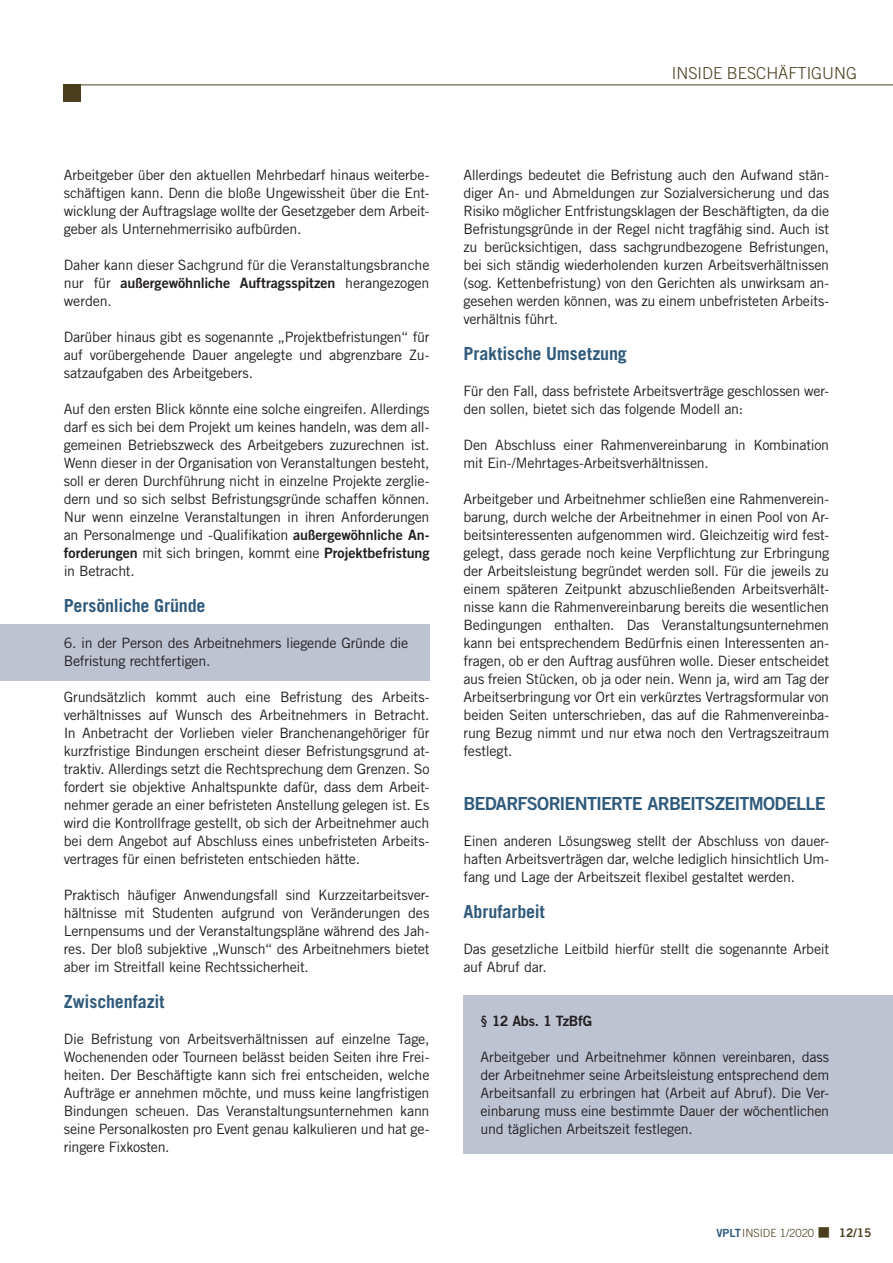
<style>
.page{position:relative;width:893px;height:1263px;background:#fff}
.page>*{position:absolute;margin:0;border:0;box-sizing:border-box;transform-origin:0 0}
.t1{font:700 18px "Trade Gothic LT Std";letter-spacing:-.01em;color:#305a7c}
.t2{font:18px "Trade Gothic LT Std Bd 2";letter-spacing:-.045em;color:#305a7c}
.t3{font:300 16.5px "Trade Gothic LT Std";color:#4a3e1f}
.t4{font:14.25px/18px "Trade Gothic LT Std";letter-spacing:-.015em;color:#231f20;text-align:justify}
.t5{font:14.25px "Trade Gothic LT Std Bd 2";letter-spacing:-.005em;color:#231f20}
.t6{font:300 11.25px "Trade Gothic LT Std";color:#4a3e1f}
.s1{font-family:"Trade Gothic LT Std"}
.s2{font-family:"Trade Gothic LT Std Bd 2"}
.s3{font-family:"Trade Gothic LT Std Bd 2";font-weight:400;color:#305a7c}
.s4{font-family:"Trade Gothic LT Std Bd 2";font-weight:400;font-size:12px}
.s5{font-family:"Trade Gothic LT Std Bd 2";font-weight:400;font-size:12px;color:#504423}
</style>
<div class="page">
<div style="left:463px;top:995px;width:430px;height:158px;background:#bec3d2"></div>
<div style="left:0;top:624px;width:429px;height:56px;background:#bec3d2"></div>
<hr style="left:64px;top:84px;width:829px;height:1px;background:#4a3e1f">
<div style="left:64px;top:84px;width:17px;height:17px;background:#4a3e1f"></div>
<p class="t3" style="left:672px;top:64px;width:187px">INSIDE BESCHÄFTIGUNG</p>
<p class="t4" style="left:64px;top:166px;width:367px">Arbeitgeber über den aktuellen Mehrbedarf hinaus weiterbe&shy;schäftigen kann. Denn die bloße Ungewissheit über die Ent&shy;wicklung der Auftragslage wollte der Gesetzgeber dem Arbeit&shy;geber als Unternehmerrisiko aufbürden.</p>
<p class="t4" style="left:64px;top:256px;width:367px">Daher kann dieser Sachgrund für die Veranstaltungsbranche</p>
<p class="t5" style="left:64px;top:274px;width:367px"><span class="s1">nur für</span> außergewöhnliche Auftragsspitzen <span class="s1">herangezogen</span></p>
<p class="t4" style="left:64px;top:292px;width:50px">werden.</p>
<p class="t4" style="left:64px;top:328px;width:367px">Darüber hinaus gibt es sogenannte „Projektbefristungen“ für auf vorübergehende Dauer angelegte und abgrenzbare Zu&shy;satzaufgaben des Arbeitgebers.</p>
<p class="t4" style="left:64px;top:400px;width:367px">Auf den ersten Blick könnte eine solche eingreifen. Allerdings darf es sich bei dem Projekt um keines handeln, was dem all&shy;gemeinen Betriebszweck des Arbeitgebers zuzurechnen ist.<br>Wenn dieser in der Organisation von Veranstaltungen besteht, soll er deren Durchführung nicht in einzelne Projekte zerglie&shy;dern und so sich selbst Befristungsgründe schaffen können.<br>Nur wenn einzelne Veranstaltungen in ihren Anforderungen an Personalmenge und -Qualifikation <span class="s2">außergewöhnliche An-</span></p>
<p class="t5" style="left:64px;top:544px;width:367px">forderungen <span class="s1">mit sich bringen, kommt eine</span> Projektbefristung</p>
<p class="t4" style="left:64px;top:562px;width:72px">in Betracht.</p>
<p class="t1" style="left:64px;top:595px;width:143px">Persönliche Gründe</p>
<p class="t4" style="left:64px;top:634px;width:346px">6. in der Person des Arbeitnehmers liegende Gründe die<br>Befristung rechtfertigen.</p>
<p class="t4" style="left:64px;top:688px;width:367px">Grundsätzlich kommt auch eine Befristung des Arbeits&shy;verhältnisses auf Wunsch des Arbeitnehmers in Betracht.<br>In Anbetracht der Vorlieben vieler Branchenangehöriger für kurzfristige Bindungen erscheint dieser Befristungsgrund at&shy;traktiv. Allerdings setzt die Rechtsprechung dem Grenzen. So fordert sie objektive Anhaltspunkte dafür, dass dem Arbeit&shy;nehmer gerade an einer befristeten Anstellung gelegen ist. Es wird die Kontrollfrage gestellt, ob sich der Arbeitnehmer auch bei dem Angebot auf Abschluss eines unbefristeten Arbeits&shy;vertrages für einen befristeten entschieden hätte.</p>
<p class="t4" style="left:64px;top:886px;width:367px">Praktisch häufiger Anwendungsfall sind Kurzzeitarbeitsver&shy;hältnisse mit Studenten aufgrund von Veränderungen des Lernpensums und der Veranstaltungspläne während des Jah&shy;res. Der bloß subjektive „Wunsch“ des Arbeitnehmers bietet aber im Streitfall keine Rechtssicherheit.</p>
<p class="t1" style="left:64px;top:991px;width:102px">Zwischenfazit</p>
<p class="t4" style="left:64px;top:1030px;width:367px">Die Befristung von Arbeitsverhältnissen auf einzelne Tage, Wochenenden oder Tourneen belässt beiden Seiten ihre Frei&shy;heiten. Der Beschäftigte kann sich frei entscheiden, welche Aufträge er annehmen möchte, und muss keine langfristigen Bindungen scheuen. Das Veranstaltungsunternehmen kann seine Personalkosten pro Event genau kalkulieren und hat ge&shy;ringere Fixkosten.</p>
<p class="t4" style="left:463px;top:166px;width:367px">Allerdings bedeutet die Befristung auch den Aufwand stän&shy;diger An- und Abmeldungen zur Sozialversicherung und das Risiko möglicher Entfristungsklagen der Beschäftigten, da die Befristungsgründe in der Regel nicht tragfähig sind. Auch ist zu berücksichtigen, dass sachgrundbezogene Befristungen, bei sich ständig wiederholenden kurzen Arbeitsverhältnissen (sog. Kettenbefristung) von den Gerichten als unwirksam an&shy;gesehen werden können, was zu einem unbefristeten Arbeits&shy;verhältnis führt.</p>
<p class="t1" style="left:463px;top:343px;width:165px">Praktische Umsetzung</p>
<p class="t4" style="left:463px;top:382px;width:367px">Für den Fall, dass befristete Arbeitsverträge geschlossen wer&shy;den sollen, bietet sich das folgende Modell an:</p>
<p class="t4" style="left:463px;top:436px;width:367px">Den Abschluss einer Rahmenvereinbarung in Kombination mit Ein-/Mehrtages-Arbeitsverhältnissen.</p>
<p class="t4" style="left:463px;top:490px;width:367px">Arbeitgeber und Arbeitnehmer schließen eine Rahmenverein&shy;barung, durch welche der Arbeitnehmer in einen Pool von Ar&shy;beitsinteressenten aufgenommen wird. Gleichzeitig wird fest&shy;gelegt, dass gerade noch keine Verpflichtung zur Erbringung der Arbeitsleistung begründet werden soll. Für die jeweils zu einem späteren Zeitpunkt abzuschließenden Arbeitsverhält&shy;nisse kann die Rahmenvereinbarung bereits die wesentlichen Bedingungen enthalten. Das Veranstaltungsunternehmen kann bei entsprechendem Bedürfnis einen Interessenten an&shy;fragen, ob er den Auftrag ausführen wolle. Dieser entscheidet aus freien Stücken, ob ja oder nein. Wenn ja, wird am Tag der Arbeitserbringung vor Ort ein verkürztes Vertragsformular von beiden Seiten unterschrieben, das auf die Rahmenvereinba&shy;rung Bezug nimmt und nur etwa noch den Vertragszeitraum festlegt.</p>
<p class="t2" style="left:463px;top:792px;width:364px">BEDARFSORIENTIERTE ARBEITSZEITMODELLE</p>
<p class="t4" style="left:463px;top:832px;width:367px">Einen anderen Lösungsweg stellt der Abschluss von dauer&shy;haften Arbeitsverträgen dar, welche lediglich hinsichtlich Um&shy;fang und Lage der Arbeitszeit flexibel gestaltet werden.</p>
<p class="t1" style="left:463px;top:901px;width:83px">Abrufarbeit</p>
<p class="t4" style="left:463px;top:940px;width:367px">Das gesetzliche Leitbild hierfür stellt die sogenannte Arbeit auf Abruf dar.</p>
<p class="t5" style="left:480px;top:1012px;width:113px">§ 12 Abs. 1 TzBfG</p>
<p class="t4" style="left:480px;top:1048px;width:350px">Arbeitgeber und Arbeitnehmer können vereinbaren, dass der Arbeitnehmer seine Arbeitsleistung entsprechend dem Arbeitsanfall zu erbringen hat (Arbeit auf Abruf). Die Ver&shy;einbarung muss eine bestimmte Dauer der wöchentlichen und täglichen Arbeitszeit festlegen.</p>
<p class="t6" style="left:716px;top:1227px;width:157px"><span class="s3">VPLT</span>INSIDE 1/2020 ■ <span class="s4">12/</span><span class="s5">15</span></p>
</div>
